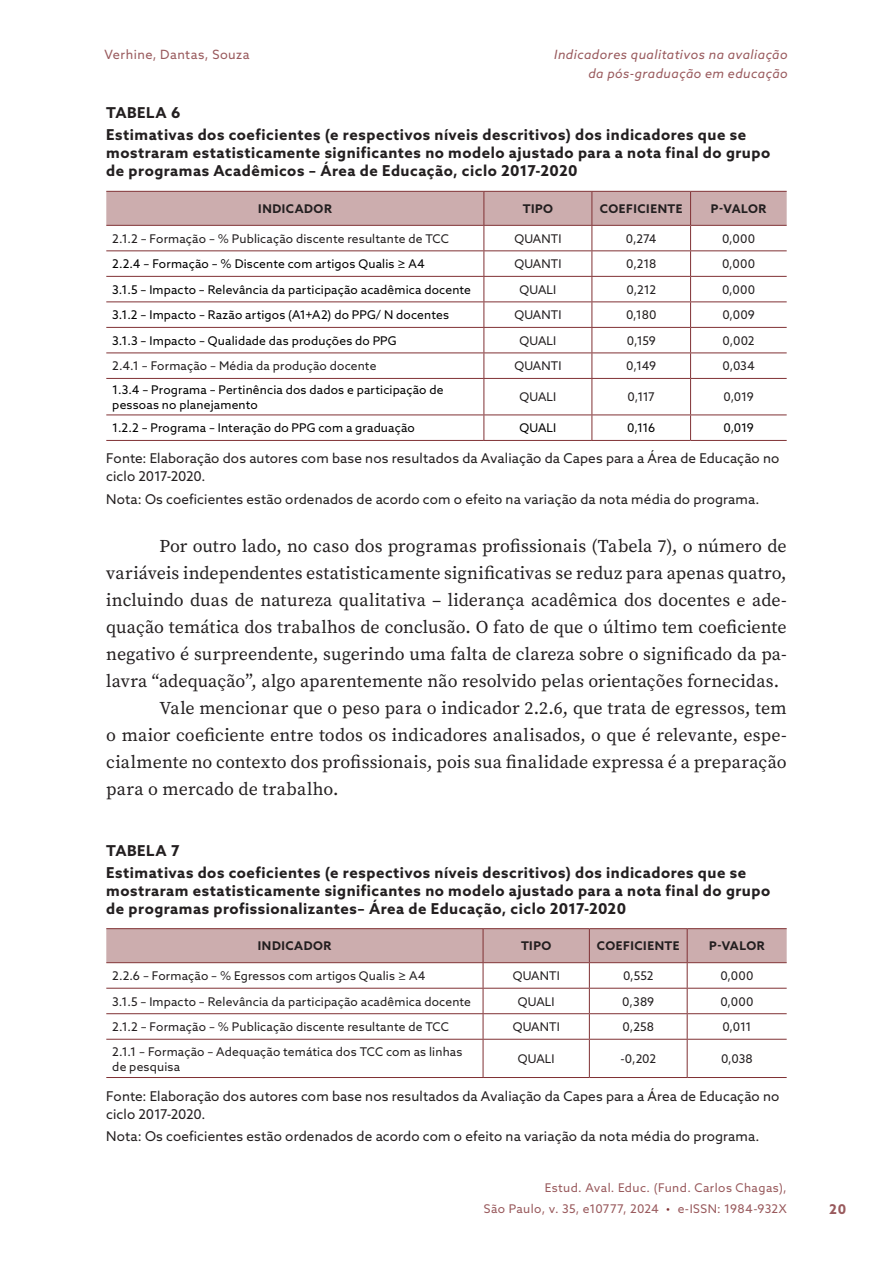
<style>
.page{position:relative;width:893px;height:1263px;background:#fff}
.page>*{position:absolute;margin:0;border:0;box-sizing:border-box;transform-origin:0 0}
.texto_geral{font:18px/27px "Source Serif Pro";letter-spacing:.005em;color:#231f20;text-align:justify}
.titulos_tab__fig2{font:700 15px/18px "Azo Sans";letter-spacing:.035em;color:#231f20}
.titulos_tab__fig1{font:700 15px "Azo Sans";letter-spacing:.04em;color:#231f20}
.fonte_tab__fig{font:13.5px/18px "Azo Sans";letter-spacing:.01em;color:#231f20}
.t1{font:700 13.5px "Azo Sans";color:#995a5d}
.t2{font:italic 12.75px/19.5px "Azo Sans";letter-spacing:.035em;color:#995a5d;text-align:right}
.t3{font:12.75px "Azo Sans";letter-spacing:.035em;color:#995a5d}
.tabela_texto{font:12px/15px "Azo Sans";letter-spacing:.01em;color:#231f20}
.tabela_texto-2{font:12px/15px "Azo Sans";letter-spacing:.015em;color:#000}
.t4{font:12px/21px "Azo Sans";letter-spacing:.035em;color:#995a5d;text-align:right}
.tabela_titulo{font:700 12px "Azo Sans";letter-spacing:.045em;color:#231f20}
.s1{color:#803134}
</style>
<div class="page">
<svg style="left:106px;top:379px;width:681px;height:61px"></svg>
<svg style="left:106px;top:191px;width:681px;height:187px"></svg>
<hr style="left:106px;top:378px;width:378px;height:1px;background:#803134">
<hr style="left:484px;top:378px;width:108px;height:1px;background:#803134">
<hr style="left:483px;top:379px;width:1px;height:35px;background:#803134">
<hr style="left:592px;top:378px;width:99px;height:1px;background:#803134">
<hr style="left:591px;top:379px;width:1px;height:35px;background:#803134">
<hr style="left:691px;top:378px;width:96px;height:1px;background:#803134">
<hr style="left:690px;top:379px;width:1px;height:35px;background:#803134">
<hr style="left:106px;top:414px;width:378px;height:1px;background:#803134">
<hr style="left:484px;top:414px;width:108px;height:1px;background:#803134">
<svg style="left:483px;top:415px;width:1px;height:25px"></svg>
<hr style="left:592px;top:414px;width:99px;height:1px;background:#803134">
<svg style="left:591px;top:415px;width:1px;height:25px"></svg>
<hr style="left:691px;top:414px;width:96px;height:1px;background:#803134">
<svg style="left:690px;top:415px;width:1px;height:25px"></svg>
<hr style="left:106px;top:440px;width:378px;height:1px;background:#803134">
<hr style="left:484px;top:440px;width:108px;height:1px;background:#803134">
<hr style="left:592px;top:440px;width:99px;height:1px;background:#803134">
<hr style="left:691px;top:440px;width:96px;height:1px;background:#803134">
<hr style="left:106px;top:928px;width:377px;height:1px;background:#803134">
<hr style="left:483px;top:928px;width:106px;height:1px;background:#803134">
<hr style="left:589px;top:928px;width:98px;height:1px;background:#803134">
<hr style="left:687px;top:928px;width:100px;height:1px;background:#803134">
<svg style="left:106px;top:929px;width:681px;height:110px"></svg>
<hr style="left:106px;top:1039px;width:377px;height:1px;background:#803134">
<hr style="left:483px;top:1039px;width:106px;height:1px;background:#803134">
<hr style="left:483px;top:1039px;width:1px;height:38px;background:#803134">
<hr style="left:589px;top:1039px;width:98px;height:1px;background:#803134">
<hr style="left:589px;top:1039px;width:1px;height:38px;background:#803134">
<hr style="left:687px;top:1039px;width:100px;height:1px;background:#803134">
<hr style="left:687px;top:1039px;width:1px;height:38px;background:#803134">
<hr style="left:106px;top:1077px;width:377px;height:1px;background:#803134">
<hr style="left:483px;top:1077px;width:106px;height:1px;background:#803134">
<hr style="left:589px;top:1077px;width:98px;height:1px;background:#803134">
<hr style="left:687px;top:1077px;width:100px;height:1px;background:#803134">
<p class="t3" style="left:105px;top:46px;width:147px">Verhine, Dantas, Souza</p>
<p class="t2" style="left:554px;top:44px;width:235px">Indicadores qualitativos na avaliação da pós-graduação em educação</p>
<p class="titulos_tab__fig1" style="left:106px;top:103px;width:76px">TABELA 6</p>
<p class="titulos_tab__fig2" style="left:106px;top:126px;width:665px">Estimativas dos coeficientes (e respectivos níveis descritivos) dos indicadores que se mostraram estatisticamente significantes no modelo ajustado para a nota final do grupo de programas Acadêmicos – Área de Educação, ciclo 2017-2020</p>
<p class="tabela_titulo" style="left:258px;top:201px;width:75px">INDICADOR</p>
<p class="tabela_titulo" style="left:523px;top:201px;width:32px">TIPO</p>
<p class="tabela_titulo" style="left:600px;top:201px;width:84px">COEFICIENTE</p>
<p class="tabela_titulo" style="left:711px;top:201px;width:57px">P-VALOR</p>
<p class="tabela_texto" style="left:112px;top:231px;width:338px">2.1.2 – Formação – % Publicação discente resultante de TCC</p>
<p class="tabela_texto" style="left:514px;top:231px;width:49px">QUANTI</p>
<p class="tabela_texto" style="left:626px;top:231px;width:32px">0,274</p>
<p class="tabela_texto" style="left:722px;top:231px;width:35px">0,000</p>
<p class="tabela_texto-2" style="left:112px;top:256px;width:314px">2.2.4 – Formação – % Discente com artigos Qualis ≥ A4</p>
<p class="tabela_texto" style="left:514px;top:256px;width:49px">QUANTI</p>
<p class="tabela_texto" style="left:626px;top:256px;width:32px">0,218</p>
<p class="tabela_texto" style="left:722px;top:256px;width:35px">0,000</p>
<p class="tabela_texto-2" style="left:112px;top:282px;width:360px">3.1.5 – Impacto – Relevância da participação acadêmica docente</p>
<p class="tabela_texto" style="left:519px;top:282px;width:38px">QUALI</p>
<p class="tabela_texto" style="left:626px;top:282px;width:31px">0,212</p>
<p class="tabela_texto" style="left:722px;top:282px;width:35px">0,000</p>
<p class="tabela_texto-2" style="left:112px;top:307px;width:338px">3.1.2 – Impacto – Razão artigos (A1+A2) do PPG/ N docentes</p>
<p class="tabela_texto" style="left:514px;top:307px;width:49px">QUANTI</p>
<p class="tabela_texto" style="left:626px;top:307px;width:32px">0,180</p>
<p class="tabela_texto" style="left:722px;top:307px;width:34px">0,009</p>
<p class="tabela_texto-2" style="left:112px;top:333px;width:286px">3.1.3 – Impacto – Qualidade das produções do PPG</p>
<p class="tabela_texto" style="left:519px;top:333px;width:38px">QUALI</p>
<p class="tabela_texto" style="left:627px;top:333px;width:31px">0,159</p>
<p class="tabela_texto" style="left:723px;top:333px;width:33px">0,002</p>
<p class="tabela_texto" style="left:112px;top:358px;width:266px">2.4.1 – Formação – Média da produção docente</p>
<p class="tabela_texto" style="left:514px;top:358px;width:49px">QUANTI</p>
<p class="tabela_texto" style="left:626px;top:358px;width:32px">0,149</p>
<p class="tabela_texto" style="left:722px;top:358px;width:34px">0,034</p>
<p class="tabela_texto-2" style="left:112px;top:382px;width:333px">1.3.4 – Programa – Pertinência dos dados e participação de pessoas no planejamento</p>
<p class="tabela_texto" style="left:519px;top:389px;width:38px">QUALI</p>
<p class="tabela_texto" style="left:627px;top:389px;width:29px">0,117</p>
<p class="tabela_texto" style="left:723px;top:389px;width:32px">0,019</p>
<p class="tabela_texto-2" style="left:112px;top:420px;width:304px">1.2.2 – Programa – Interação do PPG com a graduação</p>
<p class="tabela_texto-2" style="left:519px;top:420px;width:38px">QUALI</p>
<p class="tabela_texto-2" style="left:627px;top:420px;width:30px">0,116</p>
<p class="tabela_texto-2" style="left:723px;top:420px;width:32px">0,019</p>
<p class="fonte_tab__fig" style="left:106px;top:449px;width:675px">Fonte: Elaboração dos autores com base nos resultados da Avaliação da Capes para a Área de Educação no ciclo 2017-2020.</p>
<p class="fonte_tab__fig" style="left:106px;top:490px;width:655px">Nota: Os coeficientes estão ordenados de acordo com o efeito na variação da nota média do programa.</p>
<p class="texto_geral" style="left:106px;top:532px;width:682px;text-indent:53px">Por outro lado, no caso dos programas profissionais (Tabela 7), o número de variáveis independentes estatisticamente significativas se reduz para apenas quatro, incluindo duas de natureza qualitativa – liderança acadêmica dos docentes e ade&shy;quação temática dos trabalhos de conclusão. O fato de que o último tem coeficiente negativo é surpreendente, sugerindo uma falta de clareza sobre o significado da pa&shy;lavra “adequação”, algo aparentemente não resolvido pelas orientações fornecidas.</p>
<p class="texto_geral" style="left:106px;top:694px;width:682px;text-indent:53px">Vale mencionar que o peso para o indicador 2.2.6, que trata de egressos, tem o maior coeficiente entre todos os indicadores analisados, o que é relevante, espe&shy;cialmente no contexto dos profissionais, pois sua finalidade expressa é a preparação para o mercado de trabalho.</p>
<p class="titulos_tab__fig1" style="left:106px;top:840px;width:75px">TABELA 7</p>
<p class="titulos_tab__fig2" style="left:106px;top:863px;width:665px">Estimativas dos coeficientes (e respectivos níveis descritivos) dos indicadores que se mostraram estatisticamente significantes no modelo ajustado para a nota final do grupo de programas profissionalizantes– Área de Educação, ciclo 2017-2020</p>
<p class="tabela_titulo" style="left:258px;top:938px;width:75px">INDICADOR</p>
<p class="tabela_titulo" style="left:521px;top:938px;width:32px">TIPO</p>
<p class="tabela_titulo" style="left:597px;top:938px;width:84px">COEFICIENTE</p>
<p class="tabela_titulo" style="left:709px;top:938px;width:57px">P-VALOR</p>
<p class="tabela_texto" style="left:112px;top:968px;width:315px">2.2.6 – Formação – % Egressos com artigos Qualis ≥ A4</p>
<p class="tabela_texto" style="left:513px;top:968px;width:49px">QUANTI</p>
<p class="tabela_texto" style="left:623px;top:968px;width:32px">0,552</p>
<p class="tabela_texto" style="left:720px;top:968px;width:35px">0,000</p>
<p class="tabela_texto" style="left:112px;top:994px;width:360px">3.1.5 – Impacto – Relevância da participação acadêmica docente</p>
<p class="tabela_texto" style="left:518px;top:994px;width:38px">QUALI</p>
<p class="tabela_texto" style="left:622px;top:994px;width:33px">0,389</p>
<p class="tabela_texto" style="left:720px;top:994px;width:35px">0,000</p>
<p class="tabela_texto" style="left:112px;top:1019px;width:338px">2.1.2 – Formação – % Publicação discente resultante de TCC</p>
<p class="tabela_texto" style="left:513px;top:1019px;width:49px">QUANTI</p>
<p class="tabela_texto" style="left:623px;top:1019px;width:33px">0,258</p>
<p class="tabela_texto" style="left:722px;top:1019px;width:31px">0,011</p>
<p class="tabela_texto" style="left:112px;top:1044px;width:352px">2.1.1 – Formação – Adequação temática dos TCC com as linhas de pesquisa</p>
<p class="tabela_texto" style="left:518px;top:1051px;width:38px">QUALI</p>
<p class="tabela_texto" style="left:620px;top:1051px;width:37px">-0,202</p>
<p class="tabela_texto" style="left:721px;top:1051px;width:33px">0,038</p>
<p class="fonte_tab__fig" style="left:106px;top:1086px;width:675px">Fonte: Elaboração dos autores com base nos resultados da Avaliação da Capes para a Área de Educação no ciclo 2017-2020.</p>
<p class="fonte_tab__fig" style="left:106px;top:1127px;width:655px">Nota: Os coeficientes estão ordenados de acordo com o efeito na variação da nota média do programa.</p>
<p class="t4" style="left:484px;top:1177px;width:304px">Estud. Aval. Educ. (Fund. Carlos Chagas),<br>São Paulo, v. 35, e10777, 2024 <span class="s1">•</span> e-ISSN: 1984-932X</p>
<p class="t1" style="left:829px;top:1200px;width:19px">20</p>
</div>
